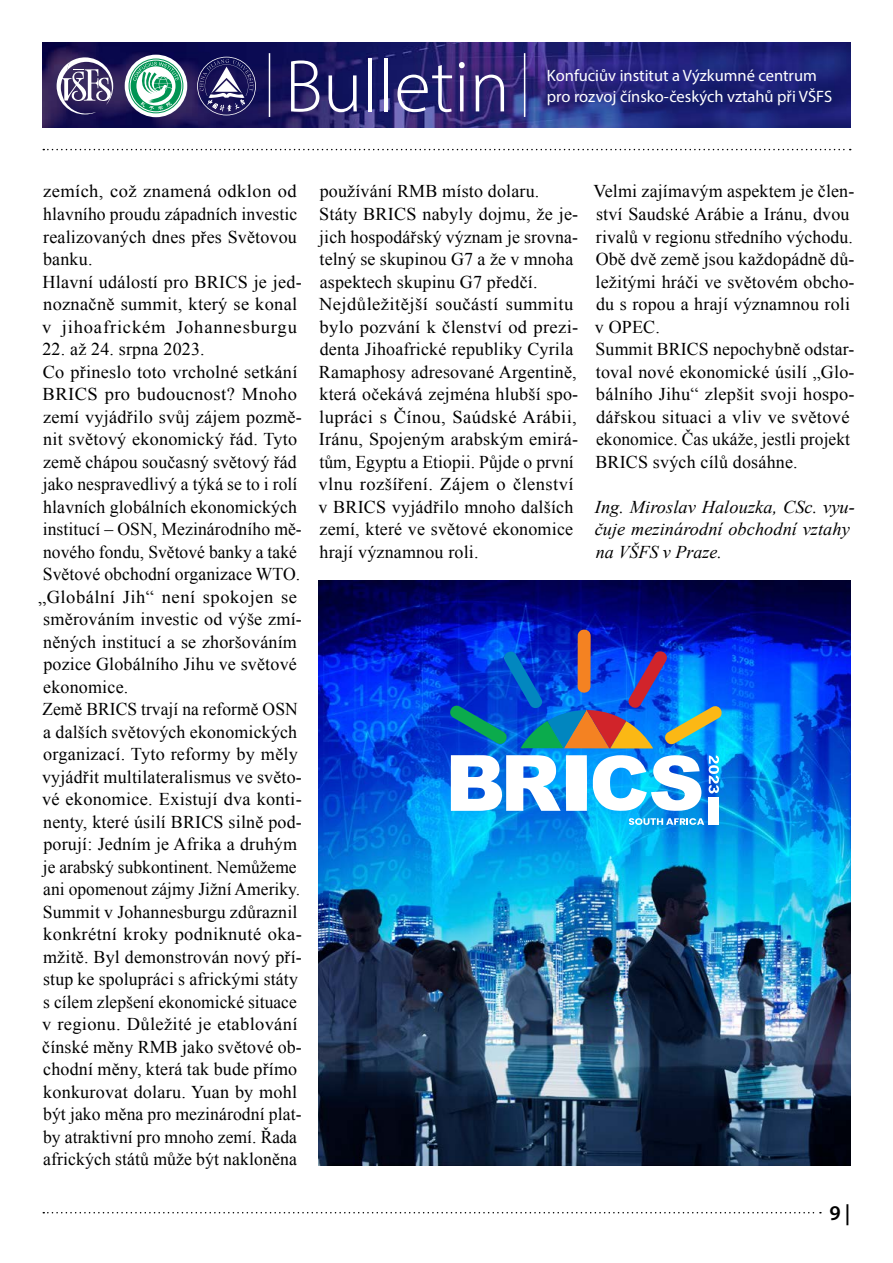
<style>
.page{position:relative;width:893px;height:1263px;background:#fff}
.page>*{position:absolute;margin:0;border:0;box-sizing:border-box;transform-origin:0 0}
.t1{font:300 75px "Myriad Pro";color:#fff}
.t2{font:600 21px "Myriad Pro";color:#000}
.t3{font:18px/22.5px "Times New Roman";letter-spacing:.01em;color:#000}
.t4{font:italic 18px/22.5px "Times New Roman";letter-spacing:.005em;color:#000}
.t5{font:16.5px/21px "Myriad Pro";color:#fff}
</style>
<div class="page">
<img style="left:43px;top:43px;width:807px;height:85px">
<hr style="left:269px;top:53px;width:1px;height:64px;background:#fff">
<hr style="left:524px;top:53px;width:1px;height:64px;background:#fff">
<svg style="left:57px;top:57px;width:56px;height:57px"></svg>
<svg style="left:125px;top:55px;width:62px;height:62px"></svg>
<svg style="left:129px;top:59px;width:54px;height:54px"></svg>
<svg style="left:197px;top:57px;width:59px;height:58px;background:#444077"></svg>
<svg style="left:43px;top:1212px;width:778px;height:1px"></svg>
<svg style="left:43px;top:149px;width:808px;height:1px"></svg>
<img style="left:319px;top:580px;width:531px;height:585px">
<svg style="left:629px;top:818px;width:75px;height:7px"></svg>
<svg style="left:709px;top:755px;width:10px;height:38px"></svg>
<div style="left:709px;top:797px;width:10px;height:28px;background:#fff"></div>
<svg style="left:593px;top:755px;width:108px;height:56px"></svg>
<svg style="left:451px;top:755px;width:136px;height:56px"></svg>
<svg style="left:450px;top:630px;width:272px;height:119px;background:#2457bc"></svg>
<h1 class="t1" style="left:285px;top:41px;width:226px">Bulletin</h1>
<p class="t5" style="left:547px;top:64px;width:287px">Konfuciův institut a Výzkumné centrum pro rozvoj čínsko-českých vztahů při VŠFS</p>
<p class="t3" style="left:42px;top:180px;width:261px">zemích, což znamená odklon od hlavního proudu západních investic realizovaných dnes přes Světovou banku.<br>Hlavní událostí pro BRICS je jed&shy;noznačně summit, který se konal v jihoafrickém Johannesburgu</p>
<p class="t3" style="left:38px;top:337px;width:265px">22. až 24. srpna 2023.<br>Co přineslo toto vrcholné setkání BRICS pro budoucnost? Mnoho zemí vyjádřilo svůj zájem pozmě&shy;nit světový ekonomický řád. Tyto země chápou současný světový řád jako nespravedlivý a týká se to i rolí hlavních globálních ekonomických institucí – OSN, Mezinárodního mě&shy;nového fondu, Světové banky a také Světové obchodní organizace WTO. „Globální Jih“ není spokojen se směrováním investic od výše zmí&shy;něných institucí a se zhoršováním pozice Globálního Jihu ve světové ekonomice.<br>Země BRICS trvají na reformě OSN a dalších světových ekonomických organizací. Tyto reformy by měly vyjádřit multilateralismus ve světo&shy;vé ekonomice. Existují dva konti&shy;nenty, které úsilí BRICS silně pod&shy;porují: Jedním je Afrika a druhým je arabský subkontinent. Nemůžeme ani opomenout zájmy Jižní Ameriky.<br>Summit v Johannesburgu zdůraznil konkrétní kroky podniknuté oka&shy;mžitě. Byl demonstrován nový pří&shy;stup ke spolupráci s africkými státy s cílem zlepšení ekonomické situace v regionu. Důležité je etablování čínské měny RMB jako světové ob&shy;chodní měny, která tak bude přímo konkurovat dolaru. Yuan by mohl být jako měna pro mezinárodní plat&shy;by atraktivní pro mnoho zemí. Řada afrických států může být nakloněna</p>
<p class="t3" style="left:318px;top:180px;width:261px">používání RMB místo dolaru.<br>Státy BRICS nabyly dojmu, že je&shy;jich hospodářský význam je srovna&shy;telný se skupinou G7 a že v mnoha aspektech skupinu G7 předčí.<br>Nejdůležitější součástí summitu bylo pozvání k členství od prezi&shy;denta Jihoafrické republiky Cyrila<br>Ramaphosy adresované Argentině, která očekává zejména hlubší spo&shy;lupráci s Čínou, Saúdské Arábii,<br>Iránu, Spojeným arabským emirá&shy;tům, Egyptu a Etiopii. Půjde o první vlnu rozšíření. Zájem o členství v BRICS vyjádřilo mnoho dalších zemí, které ve světové ekonomice hrají významnou roli.</p>
<p class="t3" style="left:594px;top:180px;width:263px">Velmi zajímavým aspektem je člen&shy;ství Saudské Arábie a Iránu, dvou rivalů v regionu středního východu.<br>Obě dvě země jsou každopádně dů&shy;ležitými hráči ve světovém obcho&shy;du s ropou a hrají významnou roli v OPEC.<br>Summit BRICS nepochybně odstar&shy;toval nové ekonomické úsilí „Glo&shy;bálního Jihu“ zlepšit svoji hospo&shy;dářskou situaci a vliv ve světové ekonomice. Čas ukáže, jestli projekt<br>BRICS svých cílů dosáhne.</p>
<p class="t4" style="left:595px;top:495px;width:262px">Ing. Miroslav Halouzka, CSc. vyu&shy;čuje mezinárodní obchodní vztahy na VŠFS v Praze.</p>
<p class="t2" style="left:829px;top:1200px;width:23px">9 |</p>
</div>
